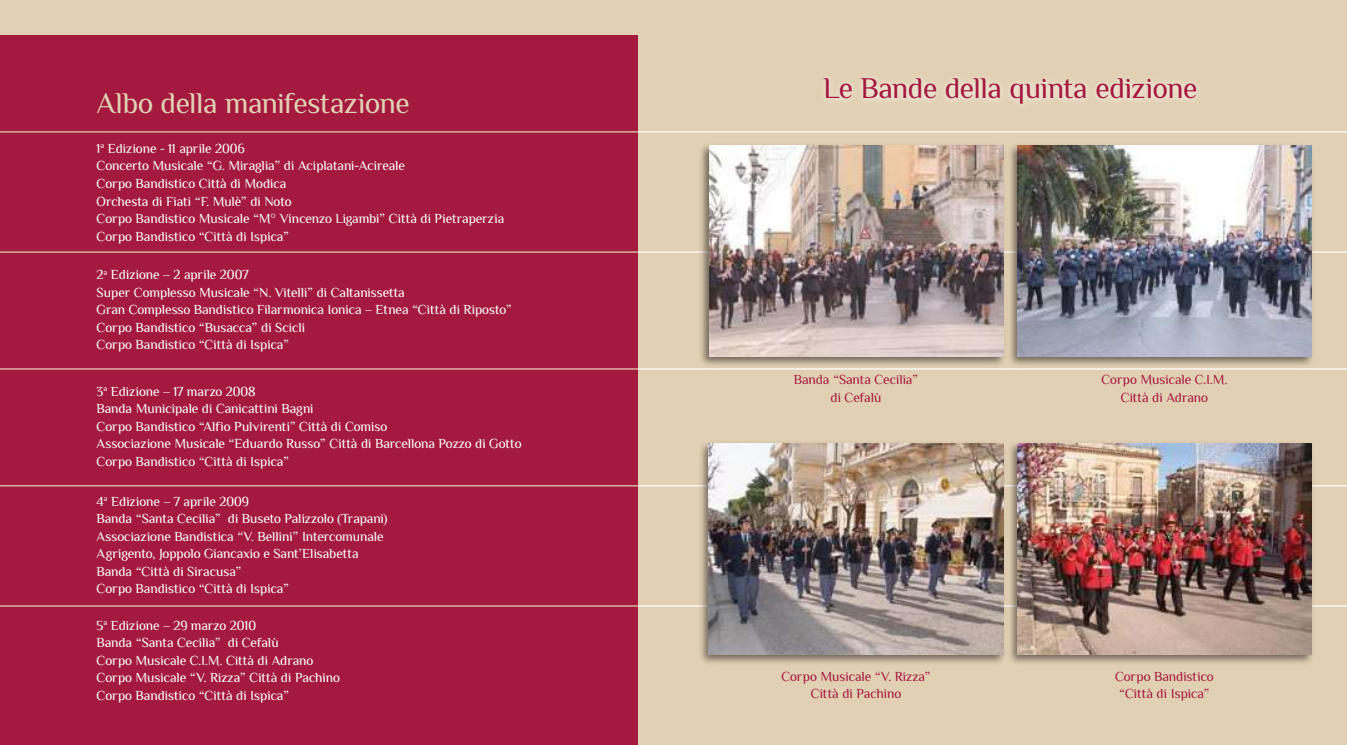
<style>
.page{position:relative;width:1347px;height:745px;background:#fff}
.page>*{position:absolute;margin:0;border:0;box-sizing:border-box;transform-origin:0 0}
.t1{font:30px "Philosopher";letter-spacing:-.015em;color:#a41a3f}
.t2{font:30px "Philosopher";letter-spacing:-.015em;color:#e2d0b4}
.t3{font:13.75px/17.5px "Philosopher";letter-spacing:-.005em;color:#fff}
.t4{font:13.75px/17.5px "Philosopher";letter-spacing:-.005em;color:#a41a3f;text-align:center}
</style>
<div class="page">
<div style="left:0;top:0;width:1346px;height:744px;background:#e2d0b4"></div>
<hr style="left:638px;top:131px;width:708px;height:1px;background:#fff">
<hr style="left:638px;top:251px;width:708px;height:1px;background:#fff">
<hr style="left:638px;top:368px;width:708px;height:1px;background:#fff">
<hr style="left:638px;top:485px;width:708px;height:1px;background:#fff">
<hr style="left:638px;top:605px;width:708px;height:1px;background:#fff">
<div style="left:0;top:35px;width:638px;height:709px;background:#a41a3f"></div>
<div style="left:817px;top:70px;width:386px;height:41px;background:#fff;opacity:.9"></div>
<div style="left:698px;top:142px;width:309px;height:226px;background:#000;opacity:.5"></div>
<img style="left:709px;top:146px;width:294px;height:210px">
<div style="left:698px;top:439px;width:309px;height:227px;background:#000;opacity:.5"></div>
<img style="left:709px;top:443px;width:294px;height:211px">
<hr style="left:0;top:131px;width:638px;height:1px;background:#e2d0b4">
<hr style="left:0;top:251px;width:638px;height:1px;background:#e2d0b4">
<hr style="left:0;top:368px;width:638px;height:1px;background:#e2d0b4">
<hr style="left:0;top:485px;width:638px;height:1px;background:#e2d0b4">
<hr style="left:0;top:605px;width:638px;height:1px;background:#e2d0b4">
<div style="left:1006px;top:142px;width:309px;height:226px;background:#000;opacity:.5"></div>
<img style="left:1017px;top:146px;width:294px;height:210px">
<div style="left:1006px;top:439px;width:309px;height:227px;background:#000;opacity:.5"></div>
<img style="left:1017px;top:443px;width:294px;height:211px">
<h1 class="t2" style="left:97px;top:87px;width:314px">Albo della manifestazione</h1>
<p class="t3" style="left:97px;top:139px;width:409px">1<sup>a</sup> Edizione - 11 aprile 2006<br>Concerto Musicale “G. Miraglia” di Aciplatani-Acireale<br>Corpo Bandistico Città di Modica<br>Orchesta di Fiati “F. Mulè” di Noto<br>Corpo Bandistico Musicale “M° Vincenzo Ligambi” Città di Pietraperzia Corpo Bandistico “Città di Ispica”</p>
<p class="t3" style="left:97px;top:266px;width:417px">2<sup>a</sup> Edizione – 2 aprile 2007<br>Super Complesso Musicale “N. Vitelli” di Caltanissetta<br>Gran Complesso Bandistico Filarmonica Ionica – Etnea “Città di Riposto” Corpo Bandistico “Busacca” di Scicli<br>Corpo Bandistico “Città di Ispica”</p>
<p class="t3" style="left:97px;top:382px;width:426px">3<sup>a</sup> Edizione – 17 marzo 2008<br>Banda Municipale di Canicattini Bagni<br>Corpo Bandistico “Alfio Pulvirenti” Città di Comiso<br>Associazione Musicale “Eduardo Russo” Città di Barcellona Pozzo di Gotto Corpo Bandistico “Città di Ispica”</p>
<p class="t3" style="left:97px;top:492px;width:292px">4<sup>a</sup> Edizione – 7 aprile 2009<br>Banda “Santa Cecilia” di Buseto Palizzolo (Trapani)<br>Associazione Bandistica “V. Bellini” Intercomunale Agrigento, Joppolo Giancaxio e Sant’Elisabetta Banda “Città di Siracusa”<br>Corpo Bandistico “Città di Ispica”</p>
<p class="t3" style="left:97px;top:616px;width:245px">5<sup>a</sup> Edizione – 29 marzo 2010<br>Banda “Santa Cecilia” di Cefalù<br>Corpo Musicale C.I.M. Città di Adrano Corpo Musicale “V. Rizza” Città di Pachino Corpo Bandistico “Città di Ispica”</p>
<h1 class="t1" style="left:823px;top:72px;width:376px">Le Bande della quinta edizione</h1>
<p class="t4" style="left:794px;top:370px;width:126px">Banda “Santa Cecilia” di Cefalù</p>
<p class="t4" style="left:781px;top:667px;width:151px">Corpo Musicale “V. Rizza”<br>Città di Pachino</p>
<p class="t4" style="left:1101px;top:370px;width:127px">Corpo Musicale C.I.M.<br>Città di Adrano</p>
<p class="t4" style="left:1115px;top:667px;width:100px">Corpo Bandistico “Città di Ispica”</p>
</div>
